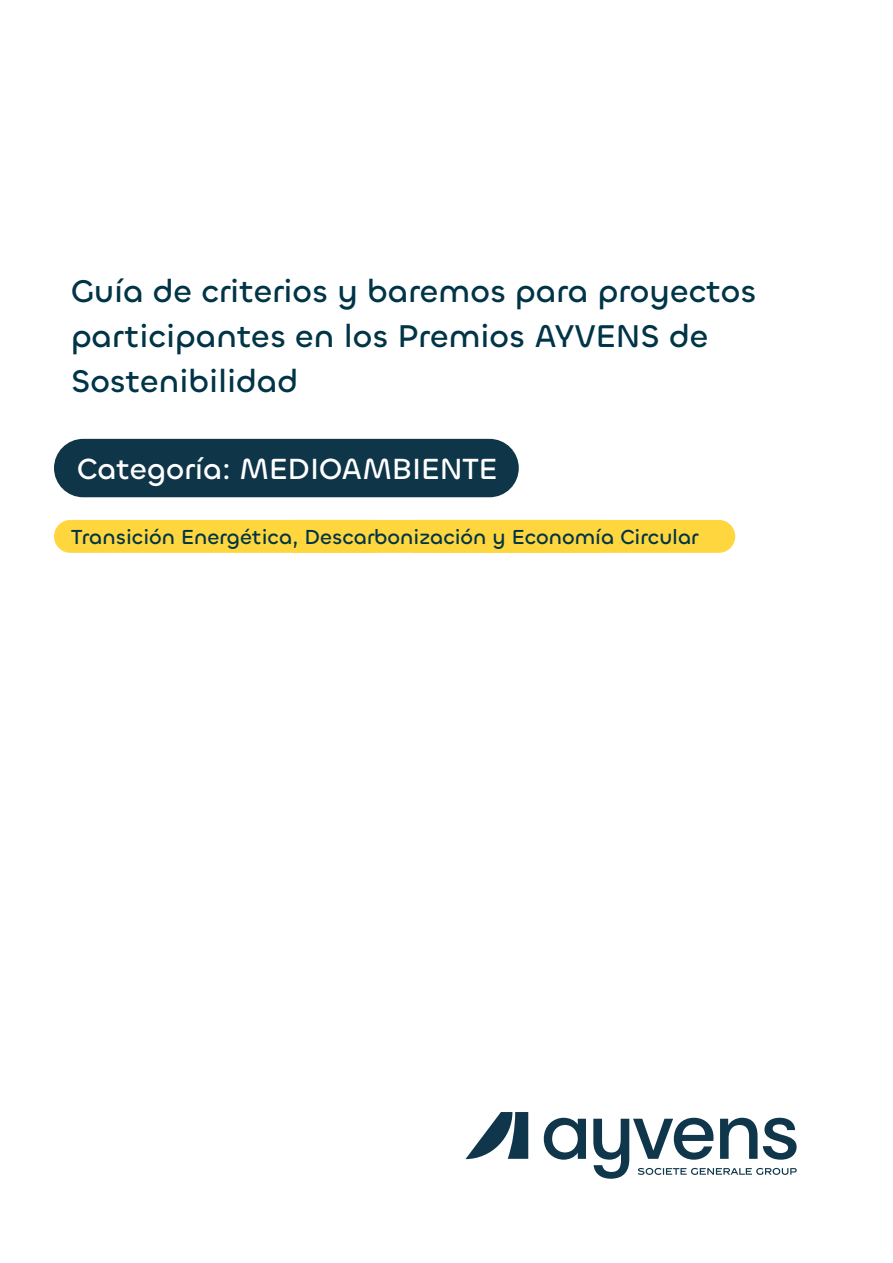
<style>
.page{position:relative;width:893px;height:1263px;background:#fff}
.page>*{position:absolute;margin:0;border:0;box-sizing:border-box;transform-origin:0 0}
.t1{font:500 32.55px "Chillax";color:#003447}
.t2{font:500 30.15px "Chillax";color:#fff}
.t3{font:500 21px "Chillax";color:#003447}
</style>
<div class="page">
<div style="left:54px;top:439px;width:465px;height:58px;background:#0f3549;border-radius:29px"></div>
<div style="left:54px;top:520px;width:335px;height:33px;background:#ffd63d;border-radius:16px"></div>
<div style="left:279px;top:520px;width:335px;height:33px;background:#ffd63d;border-radius:16px"></div>
<div style="left:400px;top:520px;width:335px;height:33px;background:#ffd63d;border-radius:16px"></div>
<svg style="left:465px;top:1112px;width:332px;height:67px"></svg>
<p class="t1" style="left:71px;top:271px;width:687px">Guía de criterios y baremos para proyectos</p>
<p class="t1" style="left:71px;top:316px;width:639px">participantes en los Premios AYVENS de</p>
<p class="t1" style="left:71px;top:361px;width:228px">Sostenibilidad</p>
<p class="t2" style="left:77px;top:450px;width:422px">Categoría: MEDIOAMBIENTE</p>
<p class="t3" style="left:71px;top:524px;width:629px">Transición Energética, Descarbonización y Economía Circular</p>
</div>
